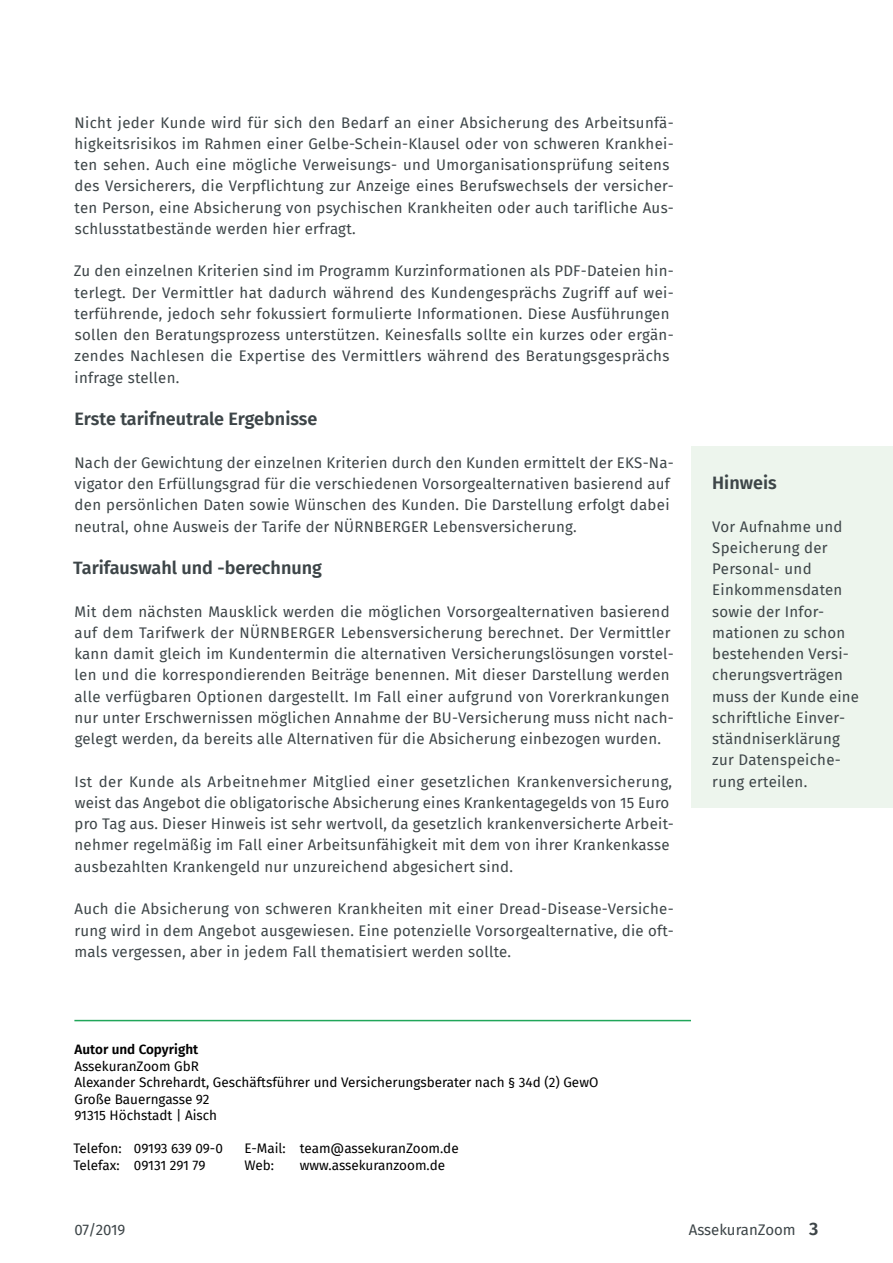
<style>
.page{position:relative;width:893px;height:1263px;background:#fff}
.page>*{position:absolute;margin:0;border:0;box-sizing:border-box;transform-origin:0 0}
.t1{font:600 18px "Fira Sans";color:#3d4548}
.t2{font:15px/21.3px "Fira Sans";letter-spacing:.02em;color:#3d4548}
.t3{font:15px "Fira Sans";color:#3d4548}
.t4{font:13.5px/16.5px "Fira Sans";color:#000}
.t5{font:600 13.5px "Fira Sans";color:#000}
.s1{font-weight:600;font-size:18px}
</style>
<div class="page">
<div style="left:691px;top:446px;width:202px;height:362px;background:#edf5ed"></div>
<hr style="left:74px;top:1020px;width:617px;height:1px;background:#20a65a">
<p class="t2" style="left:74px;top:111px;width:601px">Nicht jeder Kunde wird für sich den Bedarf an einer Absicherung des Arbeitsunfä&shy;higkeitsrisikos im Rahmen einer Gelbe-Schein-Klausel oder von schweren Krankhei&shy;ten sehen. Auch eine mögliche Verweisungs- und Umorganisationsprüfung seitens des Versicherers, die Verpflichtung zur Anzeige eines Berufswechsels der versicher&shy;ten Person, eine Absicherung von psychischen Krankheiten oder auch tarifliche Aus&shy;schlusstatbestände werden hier erfragt.</p>
<p class="t2" style="left:74px;top:260px;width:602px">Zu den einzelnen Kriterien sind im Programm Kurzinformationen als PDF-Dateien hin&shy;terlegt. Der Vermittler hat dadurch während des Kundengesprächs Zugriff auf wei&shy;terführende, jedoch sehr fokussiert formulierte Informationen. Diese Ausführungen sollen den Beratungsprozess unterstützen. Keinesfalls sollte ein kurzes oder ergän&shy;zendes Nachlesen die Expertise des Vermittlers während des Beratungsgesprächs infrage stellen.</p>
<p class="t1" style="left:75px;top:404px;width:244px">Erste tarifneutrale Ergebnisse</p>
<p class="t2" style="left:74px;top:451px;width:601px">Nach der Gewichtung der einzelnen Kriterien durch den Kunden ermittelt der EKS-Na&shy;vigator den Erfüllungsgrad für die verschiedenen Vorsorgealternativen basierend auf den persönlichen Daten sowie Wünschen des Kunden. Die Darstellung erfolgt dabei neutral, ohne Ausweis der Tarife der NÜRNBERGER Lebensversicherung.</p>
<p class="t1" style="left:73px;top:553px;width:250px">Tarifauswahl und -berechnung</p>
<p class="t2" style="left:74px;top:600px;width:601px">Mit dem nächsten Mausklick werden die möglichen Vorsorgealternativen basierend auf dem Tarifwerk der NÜRNBERGER Lebensversicherung berechnet. Der Vermittler kann damit gleich im Kundentermin die alternativen Versicherungslösungen vorstel&shy;len und die korrespondierenden Beiträge benennen. Mit dieser Darstellung werden alle verfügbaren Optionen dargestellt. Im Fall einer aufgrund von Vorerkrankungen nur unter Erschwernissen möglichen Annahme der BU-Versicherung muss nicht nach&shy;gelegt werden, da bereits alle Alternativen für die Absicherung einbezogen wurden.</p>
<p class="t2" style="left:74px;top:770px;width:601px">Ist der Kunde als Arbeitnehmer Mitglied einer gesetzlichen Krankenversicherung, weist das Angebot die obligatorische Absicherung eines Krankentagegelds von 15 Euro pro Tag aus. Dieser Hinweis ist sehr wertvoll, da gesetzlich krankenversicherte Arbeit&shy;nehmer regelmäßig im Fall einer Arbeitsunfähigkeit mit dem von ihrer Krankenkasse ausbezahlten Krankengeld nur unzureichend abgesichert sind.</p>
<p class="t2" style="left:74px;top:898px;width:601px;text-align:justify">Auch die Absicherung von schweren Krankheiten mit einer Dread-Disease-Versiche&shy;rung wird in dem Angebot ausgewiesen. Eine potenzielle Vorsorgealternative, die oft&shy;mals vergessen, aber in jedem Fall thematisiert werden sollte.</p>
<p class="t5" style="left:75px;top:1039px;width:125px">Autor und Copyright</p>
<p class="t4" style="left:74px;top:1058px;width:525px">AssekuranZoom GbR<br>Alexander Schrehardt, Geschäftsführer und Versicherungsberater nach § 34d (2) GewO Große Bauerngasse 92<br>91315 Höchstadt | Aisch</p>
<p class="t4" style="left:73px;top:1140px;width:151px">Telefon: 09193 639 09-0</p>
<p class="t4" style="left:244px;top:1140px;width:216px">E-Mail: team@assekuranZoom.de</p>
<p class="t4" style="left:73px;top:1156px;width:134px">Telefax: 09131 291 79</p>
<p class="t4" style="left:244px;top:1156px;width:31px">Web:</p>
<p class="t4" style="left:300px;top:1156px;width:147px">www.assekuranzoom.de</p>
<p class="t1" style="left:712px;top:468px;width:66px">Hinweis</p>
<p class="t2" style="left:712px;top:515px;width:148px">Vor Aufnahme und<br>Speicherung der<br>Personal- und<br>Einkommensdaten sowie der Infor&shy;mationen zu schon bestehenden Versi&shy;cherungsverträgen muss der Kunde eine schriftliche Einver&shy;ständniserklärung zur Datenspeiche&shy;rung erteilen.</p>
<p class="t2" style="left:74px;top:1219px;width:53px">07/2019</p>
<p class="t3" style="left:689px;top:1219px;width:131px">AssekuranZoom <span class="s1">3</span></p>
</div>
